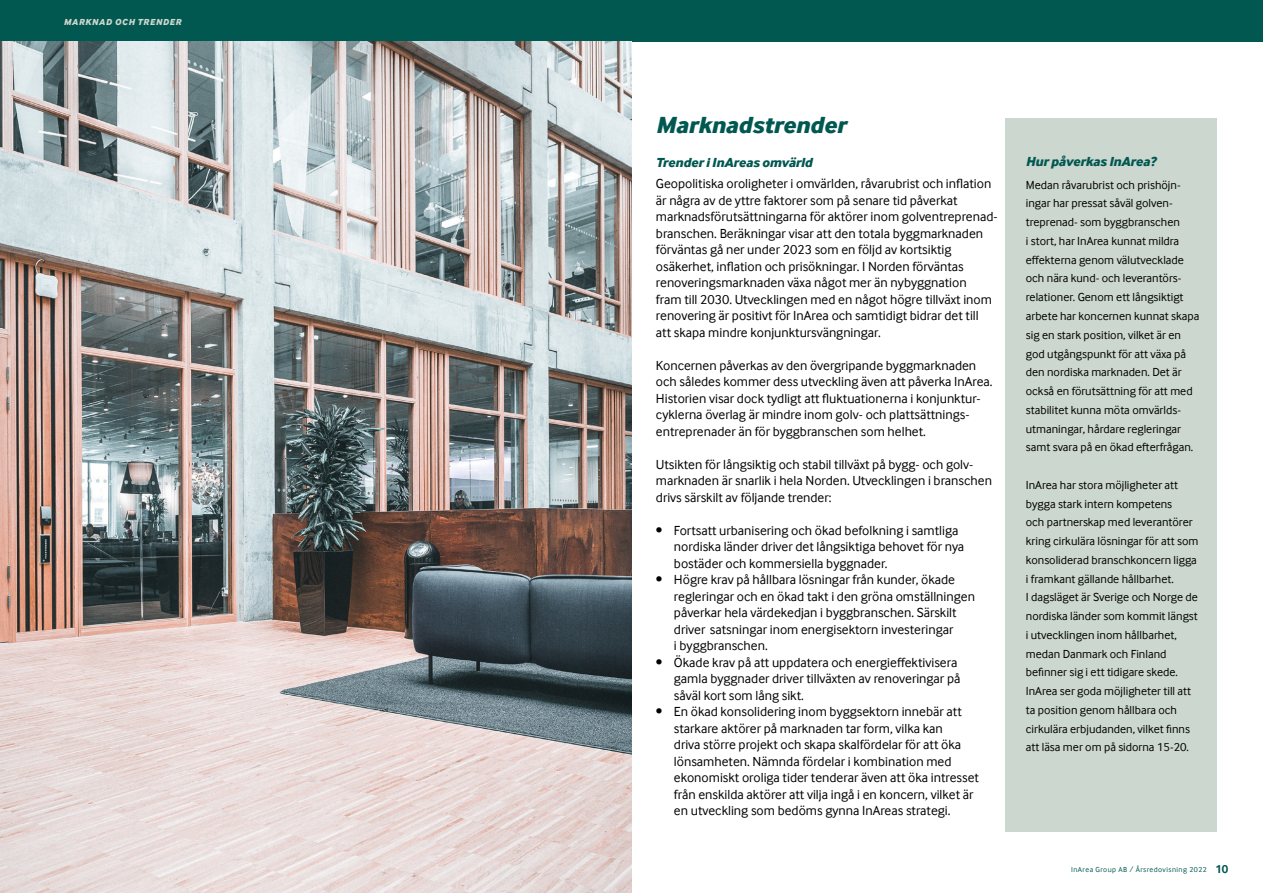
<style>
.page{position:relative;width:1263px;height:893px;background:#fff}
.page>*{position:absolute;margin:0;border:0;box-sizing:border-box;transform-origin:0 0}
.InArea___Rubrik{font:italic 800 24px "Inter Face";color:#015850}
.InArea_brödtext{font:13.5px/16.5px "Inter Face";color:#000}
.InArea_Mellanrub{font:italic 800 13.5px "Inter Face";color:#015850}
.InArea___box_text{font:12px/18.8px "Inter Face";color:#000}
.InArea_brödtext-2{font:italic 800 9px "Inter Face";letter-spacing:.08em;color:#ccd7cf}
.t1{font:7.5px "Inter Face";letter-spacing:.06em;color:#015850}
.s1{font-weight:700;font-size:12px}
</style>
<div class="page">
<div style="left:0;top:0;width:1263px;height:42px;background:#015850"></div>
<img style="left:0;top:42px;width:631px;height:851px">
<div style="left:1005px;top:118px;width:212px;height:714px;background:#ccd7cf"></div>
<p class="InArea_brödtext-2" style="left:64px;top:16px;width:119px">MARKNAD OCH TRENDER</p>
<p class="InArea___Rubrik" style="left:656px;top:110px;width:192px">Marknadstrender</p>
<p class="InArea_Mellanrub" style="left:656px;top:155px;width:158px">Trender i InAreas omvärld</p>
<p class="InArea_brödtext" style="left:656px;top:175px;width:337px">Geopolitiska oroligheter i omvärlden, råvarubrist och inflation</p>
<p class="InArea_brödtext" style="left:656px;top:192px;width:343px">är några av de yttre faktorer som på senare tid påverkat marknadsförutsättningarna för aktörer inom golventreprenad&shy;branschen. Beräkningar visar att den totala byggmarknaden förväntas gå ner under 2023 som en följd av kortsiktig osäkerhet, inflation och prisökningar. I Norden förväntas</p>
<p class="InArea_brödtext" style="left:656px;top:274px;width:338px">renoveringsmarknaden växa något mer än nybyggnation fram till 2030. Utvecklingen med en något högre tillväxt inom renovering är positivt för InArea och samtidigt bidrar det till att skapa mindre konjunktursvängningar.</p>
<p class="InArea_brödtext" style="left:656px;top:357px;width:338px">Koncernen påverkas av den övergripande byggmarknaden och således kommer dess utveckling även att påverka InArea.</p>
<p class="InArea_brödtext" style="left:656px;top:390px;width:326px">Historien visar dock tydligt att fluktuationerna i konjunktur-</p>
<p class="InArea_brödtext" style="left:656px;top:406px;width:315px">cyklerna överlag är mindre inom golv- och plattsättnings-</p>
<p class="InArea_brödtext" style="left:656px;top:423px;width:271px">entreprenader än för byggbranschen som helhet.</p>
<p class="InArea_brödtext" style="left:656px;top:456px;width:319px">Utsikten för långsiktig och stabil tillväxt på bygg- och golv-</p>
<p class="InArea_brödtext" style="left:656px;top:472px;width:337px">marknaden är snarlik i hela Norden. Utvecklingen i branschen drivs särskilt av följande trender:</p>
<p class="InArea_brödtext" style="left:656px;top:522px;width:304px">• Fortsatt urbanisering och ökad befolkning i samtliga</p>
<p class="InArea_brödtext" style="left:674px;top:538px;width:292px">nordiska länder driver det långsiktiga behovet för nya</p>
<p class="InArea_brödtext" style="left:674px;top:555px;width:215px">bostäder och kommersiella byggnader.</p>
<p class="InArea_brödtext" style="left:656px;top:571px;width:301px">• Högre krav på hållbara lösningar från kunder, ökade</p>
<p class="InArea_brödtext" style="left:674px;top:588px;width:303px">regleringar och en ökad takt i den gröna omställningen</p>
<p class="InArea_brödtext" style="left:674px;top:604px;width:284px">påverkar hela värdekedjan i byggbranschen. Särskilt</p>
<p class="InArea_brödtext" style="left:674px;top:621px;width:281px">driver satsningar inom energisektorn investeringar</p>
<p class="InArea_brödtext" style="left:674px;top:637px;width:95px">i byggbranschen.</p>
<p class="InArea_brödtext" style="left:656px;top:654px;width:303px">• Ökade krav på att uppdatera och energieffektivisera</p>
<p class="InArea_brödtext" style="left:674px;top:670px;width:288px">gamla byggnader driver tillväxten av renoveringar på</p>
<p class="InArea_brödtext" style="left:674px;top:687px;width:131px">såväl kort som lång sikt.</p>
<p class="InArea_brödtext" style="left:656px;top:703px;width:307px">• En ökad konsolidering inom byggsektorn innebär att</p>
<p class="InArea_brödtext" style="left:674px;top:720px;width:270px">starkare aktörer på marknaden tar form, vilka kan</p>
<p class="InArea_brödtext" style="left:674px;top:736px;width:289px">driva större projekt och skapa skalfördelar för att öka</p>
<p class="InArea_brödtext" style="left:674px;top:753px;width:279px">lönsamheten. Nämnda fördelar i kombination med</p>
<p class="InArea_brödtext" style="left:674px;top:769px;width:307px">ekonomiskt oroliga tider tenderar även att öka intresset från enskilda aktörer att vilja ingå i en koncern, vilket är</p>
<p class="InArea_brödtext" style="left:674px;top:802px;width:278px">en utveckling som bedöms gynna InAreas strategi.</p>
<p class="InArea_Mellanrub" style="left:1026px;top:153px;width:132px">Hur påverkas InArea?</p>
<p class="InArea___box_text" style="left:1026px;top:175px;width:156px">Medan råvarubrist och prishöjn-</p>
<p class="InArea___box_text" style="left:1026px;top:194px;width:148px">ingar har pressat såväl golven-</p>
<p class="InArea___box_text" style="left:1026px;top:213px;width:175px">treprenad- som byggbranschen<br>i stort, har InArea kunnat mildra effekterna genom välutvecklade och nära kund- och leverantörs&shy;relationer. Genom ett långsiktigt arbete har koncernen kunnat skapa sig en stark position, vilket är en god utgångspunkt för att växa på den nordiska marknaden. Det är också en förutsättning för att med stabilitet kunna möta omvärlds-</p>
<p class="InArea___box_text" style="left:1026px;top:419px;width:169px">utmaningar, hårdare regleringar samt svara på en ökad efterfrågan.</p>
<p class="InArea___box_text" style="left:1026px;top:475px;width:174px">InArea har stora möjligheter att bygga stark intern kompetens<br>och partnerskap med leverantörer kring cirkulära lösningar för att som konsoliderad branschkoncern ligga i framkant gällande hållbarhet.</p>
<p class="InArea___box_text" style="left:1026px;top:588px;width:174px">I dagsläget är Sverige och Norge de nordiska länder som kommit längst i utvecklingen inom hållbarhet, medan Danmark och Finland befinner sig i ett tidigare skede.<br>InArea ser goda möjligheter till att ta position genom hållbara och cirkulära erbjudanden, vilket finns att läsa mer om på sidorna 15-20.</p>
<p class="t1" style="left:1071px;top:865px;width:159px">InArea Group AB / Årsredovisning 2022 <span class="s1">10</span></p>
</div>
